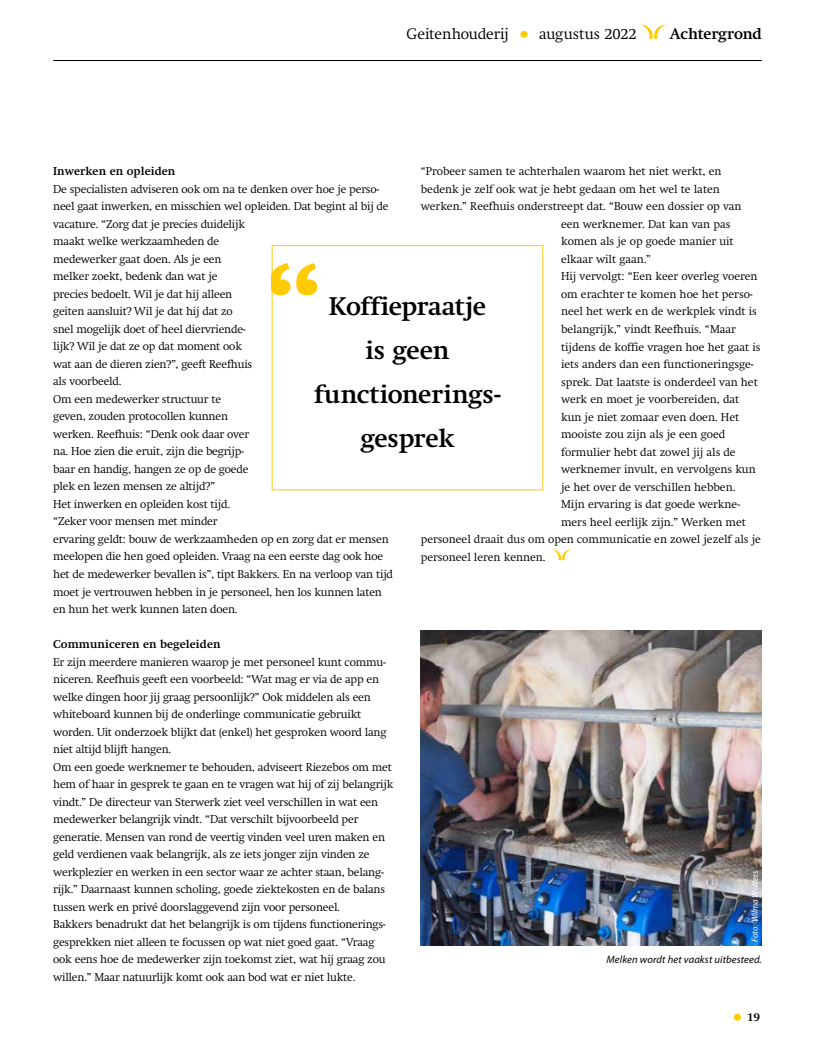
<style>
.page{position:relative;width:815px;height:1046px;background:#fff}
.page>*{position:absolute;margin:0;border:0;box-sizing:border-box;transform-origin:0 0}
.t1{font:700 25px/43.8px "Swift";letter-spacing:-.01em;color:#000;text-align:center}
.t2{font:300 15px "Swift";letter-spacing:-.01em;color:#000}
.t3{font:700 15px "Swift";letter-spacing:-.01em;color:#000}
.t4{font:300 11.25px/17.5px "Swift";letter-spacing:-.015em;color:#000}
.t5{font:700 11.25px "Swift";letter-spacing:.01em;color:#000}
.t6{font:italic 10.62px "Myriad Pro";letter-spacing:.01em;color:#000}
.t7{font:italic 8.75px "Myriad Pro";letter-spacing:.01em;color:#fff}
</style>
<div class="page">
<hr style="left:53px;top:60px;width:709px;height:1px;background:#000">
<div style="left:520px;top:31px;width:8px;height:7px;background:#ffcb05;border-radius:50%"></div>
<svg style="left:641px;top:25px;width:25px;height:14px"></svg>
<div style="left:734px;top:1013px;width:7px;height:7px;background:#ffcb05;border-radius:50%"></div>
<svg style="left:274px;top:263px;width:43px;height:32px"></svg>
<div style="left:272px;top:245px;width:271px;height:245px;border:1px solid #ffcb05"></div>
<img style="left:421px;top:630px;width:341px;height:315px">
<svg style="left:552px;top:549px;width:19px;height:11px"></svg>
<h2 class="t2" style="left:406px;top:25px;width:104px">Geitenhouderij</h2>
<h2 class="t2" style="left:539px;top:25px;width:99px">augustus 2022</h2>
<h2 class="t3" style="left:670px;top:25px;width:94px">Achtergrond</h2>
<p class="t5" style="left:53px;top:164px;width:124px">Inwerken en opleiden</p>
<p class="t4" style="left:53px;top:180px;width:341px">De specialisten adviseren ook om na te denken over hoe je perso&shy;neel gaat inwerken, en misschien wel opleiden. Dat begint al bij de vacature. “Zorg dat je precies duidelijk<br>maakt welke werkzaamheden de<br>medewerker gaat doen. Als je een<br>melker zoekt, bedenk dan wat je<br>precies bedoelt. Wil je dat hij alleen<br>geiten aansluit? Wil je dat hij dat zo<br>snel mogelijk doet of heel diervriende-<br>lijk? Wil je dat ze op dat moment ook<br>wat aan de dieren zien?”, geeft Reefhuis<br>als voorbeeld.<br>Om een medewerker structuur te<br>geven, zouden protocollen kunnen<br>werken. Reefhuis: “Denk ook daar over<br>na. Hoe zien die eruit, zijn die begrijp-<br>baar en handig, hangen ze op de goede<br>plek en lezen mensen ze altijd?”<br>Het inwerken en opleiden kost tijd.<br>“Zeker voor mensen met minder<br>ervaring geldt: bouw de werkzaamheden op en zorg dat er mensen meelopen die hen goed opleiden. Vraag na een eerste dag ook hoe het de medewerker bevallen is”, tipt Bakkers. En na verloop van tijd moet je vertrouwen hebben in je personeel, hen los kunnen laten en hun het werk kunnen laten doen.</p>
<p class="t5" style="left:53px;top:637px;width:169px">Communiceren en begeleiden</p>
<p class="t4" style="left:53px;top:653px;width:342px">Er zijn meerdere manieren waarop je met personeel kunt commu&shy;niceren. Reefhuis geeft een voorbeeld: “Wat mag er via de app en welke dingen hoor jij graag persoonlijk?” Ook middelen als een whiteboard kunnen bij de onderlinge communicatie gebruikt worden. Uit onderzoek blijkt dat (enkel) het gesproken woord lang niet altijd blijft hangen.<br>Om een goede werknemer te behouden, adviseert Riezebos om met hem of haar in gesprek te gaan en te vragen wat hij of zij belangrijk vindt.” De directeur van Sterwerk ziet veel verschillen in wat een medewerker belangrijk vindt. “Dat verschilt bijvoorbeeld per generatie. Mensen van rond de veertig vinden veel uren maken en geld verdienen vaak belangrijk, als ze iets jonger zijn vinden ze werkplezier en werken in een sector waar ze achter staan, belang&shy;rijk.” Daarnaast kunnen scholing, goede ziektekosten en de balans tussen werk en privé doorslaggevend zijn voor personeel.<br>Bakkers benadrukt dat het belangrijk is om tijdens functionerings&shy;gesprekken niet alleen te focussen op wat niet goed gaat. “Vraag ook eens hoe de medewerker zijn toekomst ziet, wat hij graag zou willen.” Maar natuurlijk komt ook aan bod wat er niet lukte.</p>
<p class="t4" style="left:421px;top:163px;width:302px">“Probeer samen te achterhalen waarom het niet werkt, en</p>
<p class="t4" style="left:421px;top:180px;width:301px">bedenk je zelf ook wat je hebt gedaan om het wel te laten</p>
<p class="t4" style="left:421px;top:198px;width:322px">werken.” Reefhuis onderstreept dat. “Bouw een dossier op van</p>
<p class="t4" style="left:561px;top:215px;width:171px">een werknemer. Dat kan van pas</p>
<p class="t4" style="left:561px;top:233px;width:174px">komen als je op goede manier uit</p>
<p class="t4" style="left:561px;top:250px;width:92px">elkaar wilt gaan.”</p>
<p class="t4" style="left:561px;top:268px;width:198px">Hij vervolgt: “Een keer overleg voeren</p>
<p class="t4" style="left:561px;top:285px;width:193px">om erachter te komen hoe het perso-</p>
<p class="t4" style="left:561px;top:303px;width:197px">neel het werk en de werkplek vindt is</p>
<p class="t4" style="left:561px;top:320px;width:176px">belangrijk,” vindt Reefhuis. “Maar</p>
<p class="t4" style="left:561px;top:338px;width:201px">tijdens de koffie vragen hoe het gaat is</p>
<p class="t4" style="left:561px;top:355px;width:194px">iets anders dan een functioneringsge-</p>
<p class="t4" style="left:561px;top:373px;width:198px">sprek. Dat laatste is onderdeel van het</p>
<p class="t4" style="left:561px;top:390px;width:180px">werk en moet je voorbereiden, dat</p>
<p class="t4" style="left:561px;top:408px;width:180px">kun je niet zomaar even doen. Het</p>
<p class="t4" style="left:561px;top:425px;width:166px">mooiste zou zijn als je een goed</p>
<p class="t4" style="left:561px;top:443px;width:176px">formulier hebt dat zowel jij als de</p>
<p class="t4" style="left:561px;top:460px;width:196px">werknemer invult, en vervolgens kun</p>
<p class="t4" style="left:561px;top:478px;width:176px">je het over de verschillen hebben.</p>
<p class="t4" style="left:561px;top:495px;width:181px">Mijn ervaring is dat goede werkne-</p>
<p class="t4" style="left:561px;top:513px;width:186px">mers heel eerlijk zijn.” Werken met</p>
<p class="t4" style="left:421px;top:530px;width:342px">personeel draait dus om open communicatie en zowel jezelf als je</p>
<p class="t4" style="left:421px;top:548px;width:126px">personeel leren kennen.</p>
<h1 class="t1" style="left:314px;top:285px;width:188px">Koffiepraatje<br>is geen functionerings&shy;gesprek</h1>
<p class="t7" style="left:749px;top:941px;width:73px;rotate:-90deg">Foto: Wilma Wolters</p>
<p class="t6" style="left:607px;top:952px;width:157px">Melken wordt het vaakst uitbesteed.</p>
<p class="t5" style="left:747px;top:1009px;width:14px">19</p>
</div>
